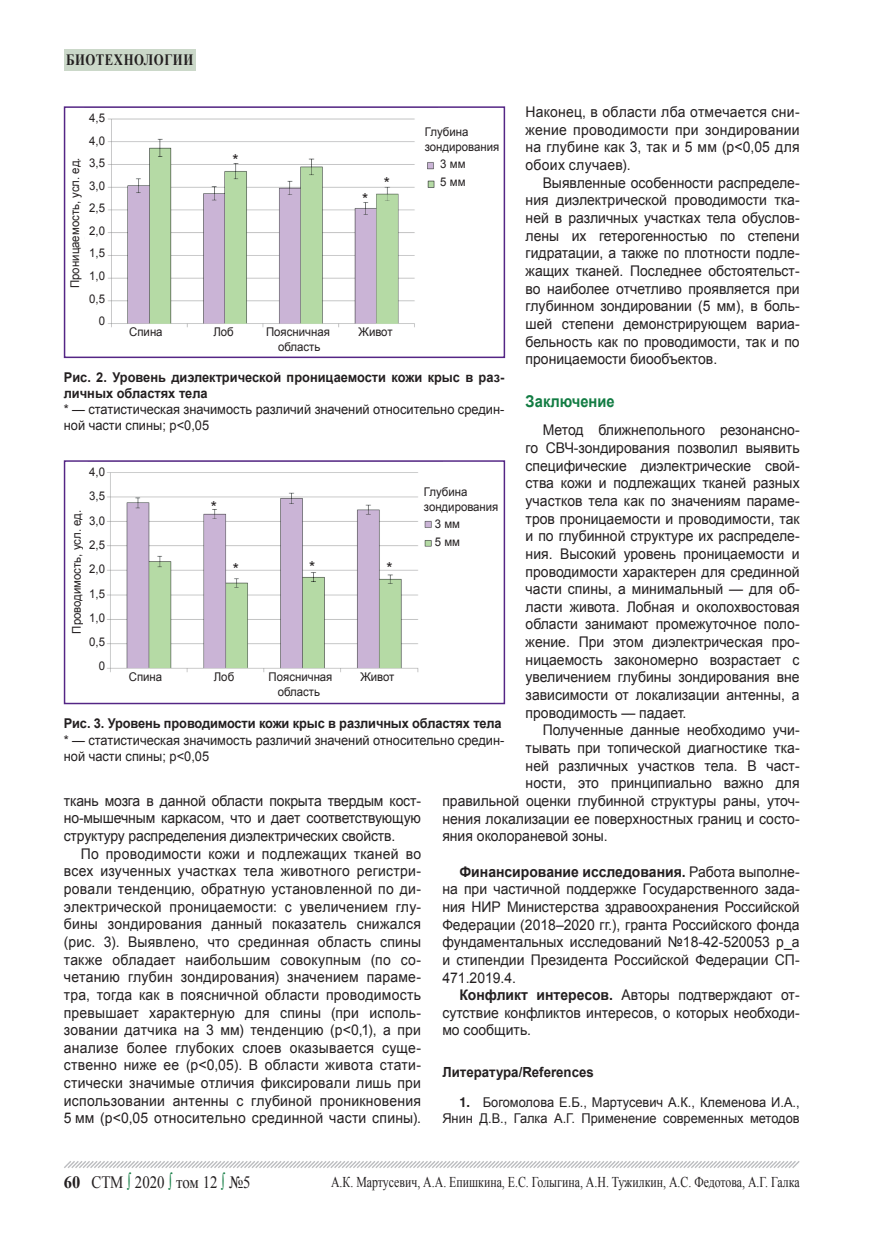
<style>
.page{position:relative;width:872px;height:1234px;background:#fff}
.page>*{position:absolute;margin:0;border:0;box-sizing:border-box;transform-origin:0 0}
.t1{font:17.4px "Times New Roman";color:#231f20;scale:.86 1}
.t2{font:16.5px "Arial";color:#231f20;scale:.95 1}
.t3{font:700 16.2px "Arial";color:#127c43;scale:.9 1}
.t4{font:700 15.75px "Times New Roman";letter-spacing:.04em;color:#231f20;scale:.81 1}
.t5{font:15px "Times New Roman";color:#231f20;scale:.79 1}
.t6{font:14.7px/17.7px "Arial";color:#231f20;text-align:justify;scale:.95 1}
.t7{font:700 13.95px "Arial";color:#231f20;scale:.95 1}
.t8{font:13.5px/16.2px "Arial";color:#231f20;scale:.95 1}
.t9{font:700 13.5px/16.2px "Arial";letter-spacing:-.01em;color:#231f20;scale:.95 1}
.t10{font:12px/22.5px "Arial";color:#231f20;scale:.95 1}
.s1{font-weight:700}
.s2{font-family:"Helios";font-weight:700}
.s3{color:#127c43}
</style>
<div class="page">
<svg style="left:64px;top:1161px;width:736px;height:7px"></svg>
<div style="left:64px;top:49px;width:132px;height:21px;background:#cbd8c9"></div>
<img style="left:107px;top:118px;width:328px;height:210px">
<div style="left:64px;top:106px;width:441px;height:252px;border:2px solid #542685"></div>
<img style="left:107px;top:472px;width:325px;height:201px">
<div style="left:64px;top:460px;width:441px;height:244px;border:1px solid #542685"></div>
<p class="t4" style="left:66px;top:48px;width:158px">биотехнологии</p>
<p class="t6" style="left:525px;top:103px;width:290px">Наконец, в области лба отмечается сни&shy;жение проводимости при зондировании на глубине как 3, так и 5 мм (p&lt;0,05 для обоих случаев).</p>
<p class="t6" style="left:525px;top:174px;width:290px;text-indent:17px">Выявленные особенности распределе&shy;ния диэлектрической проводимости тка&shy;ней в различных участках тела обуслов&shy;лены их гетерогенностью по степени гидратации, а также по плотности подле&shy;жащих тканей. Последнее обстоятельст&shy;во наиболее отчетливо проявляется при глубинном зондировании (5 мм), в боль&shy;шей степени демонстрирующем вариа&shy;бельность как по проводимости, так и по проницаемости биообъектов.</p>
<p class="t3" style="left:525px;top:391px;width:100px">Заключение</p>
<p class="t6" style="left:525px;top:421px;width:290px;text-indent:17px">Метод ближнепольного резонансно&shy;го СВЧ-зондирования позволил выявить специфические диэлектрические свой&shy;ства кожи и подлежащих тканей разных участков тела как по значениям параме&shy;тров проницаемости и проводимости, так и по глубинной структуре их распределе&shy;ния. Высокий уровень проницаемости и проводимости характерен для срединной части спины, а минимальный — для об&shy;ласти живота. Лобная и околохвостовая области занимают промежуточное поло&shy;жение. При этом диэлектрическая про&shy;ницаемость закономерно возрастает с увеличением глубины зондирования вне зависимости от локализации антенны, а проводимость — падает.</p>
<p class="t6" style="left:542px;top:721px;width:272px">Полученные данные необходимо учи-</p>
<p class="t6" style="left:525px;top:739px;width:290px">тывать при топической диагностике тка-</p>
<p class="t6" style="left:525px;top:756px;width:290px">ней различных участков тела. В част-</p>
<p class="t6" style="left:525px;top:774px;width:290px">ности, это принципиально важно для</p>
<p class="t6" style="left:442px;top:792px;width:377px">правильной оценки глубинной структуры раны, уточ-</p>
<p class="t6" style="left:442px;top:809px;width:377px">нения локализации ее поверхностных границ и состо-</p>
<p class="t6" style="left:442px;top:827px;width:176px">яния околораневой зоны.</p>
<p class="t6" style="left:442px;top:862px;width:377px;text-indent:17px"><span class="s1">Финансирование исследования.</span> Работа выполне&shy;на при частичной поддержке Государственного зада&shy;ния НИР Министерства здравоохранения Российской Федерации (2018–2020 гг.), гранта Российского фонда фундаментальных исследований №18-42-520053 р_а и стипендии п резидента Российской Федерации СП-471.2019.4.</p>
<p class="t6" style="left:442px;top:986px;width:377px;text-indent:17px"><span class="s1">Конфликт интересов.</span> Авторы подтверждают от&shy;сутствие конфликтов интересов, о которых необходи&shy;мо сообщить.</p>
<p class="t7" style="left:442px;top:1062px;width:161px">Литература/References</p>
<p class="t8" style="left:442px;top:1093px;width:377px;text-align:right"><span class="s2">1.</span> Богомолова Е.Б., Мартусевич А.К., Клеменова И.А.,<br>Янин Д.В., Галка А.Г. Применение современных методов</p>
<p class="t10" style="left:89px;top:107px;width:18px;text-align:right">4,5<br>4,0<br>3,5<br>3,0<br>2,5<br>2,0<br>1,5<br>1,0<br>0,5<br>0</p>
<p class="t10" style="left:425px;top:125px;width:80px;line-height:14.4px">Глубина зондирования</p>
<p class="t2" style="left:232px;top:149px;width:8px">*</p>
<p class="t10" style="left:64px;top:288px;width:139px;rotate:-90deg">Проницаемость, усл. ед.</p>
<p class="t10" style="left:440px;top:155px;width:28px;line-height:18px">3 мм<br>5 мм</p>
<p class="t2" style="left:384px;top:172px;width:8px">*</p>
<p class="t2" style="left:362px;top:188px;width:8px">*</p>
<p class="t10" style="left:129px;top:321px;width:37px">Спина</p>
<p class="t10" style="left:213px;top:321px;width:23px">Лоб</p>
<p class="t10" style="left:266px;top:321px;width:69px">Поясничная</p>
<p class="t10" style="left:358px;top:321px;width:37px">Живот</p>
<p class="t10" style="left:278px;top:335px;width:46px">область</p>
<p class="t9" style="left:64px;top:369px;width:465px">Рис. 2. Уровень диэлектрической проницаемости кожи крыс в раз&shy;личных областях тела</p>
<p class="t8" style="left:64px;top:401px;width:465px">* — статистическая значимость различий значений относительно средин&shy;ной части спины; p&lt;0,05</p>
<p class="t10" style="left:89px;top:459px;width:18px;line-height:24.3px;text-align:right">4,0<br>3,5<br>3,0<br>2,5<br>2,0<br>1,5<br>1,0<br>0,5<br>0</p>
<p class="t10" style="left:424px;top:485px;width:80px;line-height:14.4px">Глубина зондирования</p>
<p class="t10" style="left:435px;top:514px;width:28px;line-height:18px">3 мм<br>5 мм</p>
<p class="t2" style="left:211px;top:496px;width:8px">*</p>
<p class="t10" style="left:65px;top:633px;width:131px;rotate:-90deg">Проводимость, усл. ед.</p>
<p class="t2" style="left:309px;top:556px;width:8px">*</p>
<p class="t2" style="left:386px;top:557px;width:8px">*</p>
<p class="t2" style="left:233px;top:558px;width:8px">*</p>
<p class="t10" style="left:129px;top:666px;width:37px">Спина</p>
<p class="t10" style="left:214px;top:666px;width:23px">Лоб</p>
<p class="t10" style="left:269px;top:666px;width:69px">Поясничная</p>
<p class="t10" style="left:360px;top:666px;width:37px">Живот</p>
<p class="t10" style="left:278px;top:680px;width:46px">область</p>
<p class="t9" style="left:64px;top:715px;width:462px">Рис. 3. Уровень проводимости кожи крыс в различных областях тела</p>
<p class="t8" style="left:64px;top:731px;width:465px">* — статистическая значимость различий значений относительно средин&shy;ной части спины; p&lt;0,05</p>
<p class="t6" style="left:64px;top:791px;width:377px">ткань мозга в данной области покрыта твердым кост&shy;но-мышечным каркасом, что и дает соответствующую структуру распределения диэлектрических свойств.</p>
<p class="t6" style="left:64px;top:844px;width:377px;text-indent:17px">По проводимости кожи и подлежащих тканей во всех изученных участках тела животного регистри&shy;ровали тенденцию, обратную установленной по ди&shy;электрической проницаемости: с увеличением глу&shy;бины зондирования данный показатель снижался (рис. 3). Выявлено, что срединная область спины также обладает наибольшим совокупным (по со&shy;четанию глубин зондирования) значением параме&shy;тра, тогда как в поясничной области проводимость превышает характерную для спины (при исполь&shy;зовании датчика на 3 мм) тенденцию (p&lt;0,1), а при анализе более глубоких слоев оказывается суще&shy;ственно ниже ее (p&lt;0,05). В области живота стати&shy;стически значимые отличия фиксировали лишь при использовании антенны с глубиной проникновения 5 мм (p&lt;0,05 относительно срединной части спины).</p>
<p class="t1" style="left:64px;top:1170px;width:219px"><span class="s1">60</span> СТМ <span class="s3">∫</span> 2020 <span class="s3">∫</span> том 12 <span class="s3">∫</span> №5</p>
<p class="t5" style="left:331px;top:1171px;width:594px">А.К. Мартусевич, А.А. Епишкина, Е.С. Голыгина, А.Н. Тужилкин, А.С. Федотова, А.Г. Галка</p>
</div>
